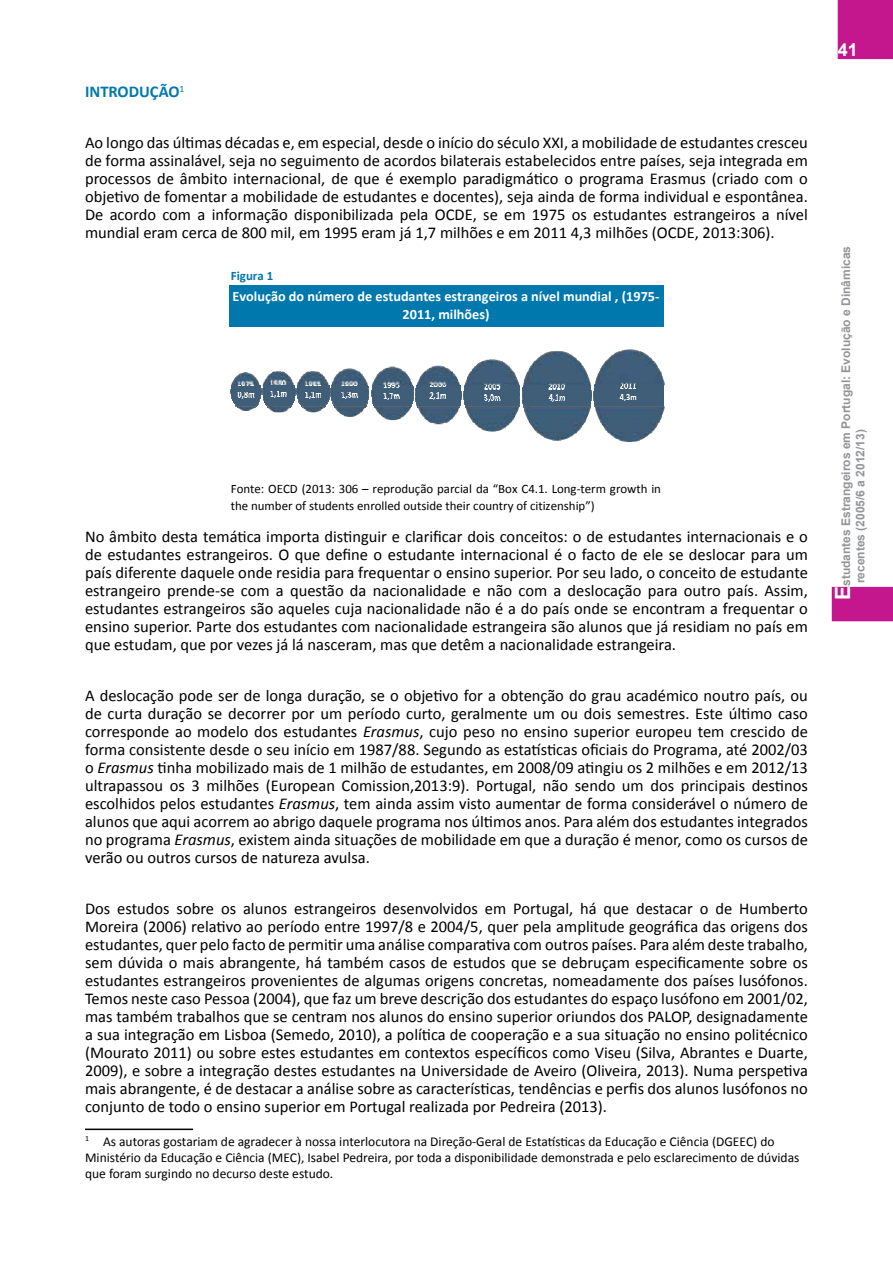
<style>
.page{position:relative;width:893px;height:1263px;background:#fff}
.page>*{position:absolute;margin:0;border:0;box-sizing:border-box;transform-origin:0 0}
.t1{font:700 18px "Arial";color:#fff}
.t2{font:16.5px/18px "Calibri";color:#000;text-align:justify}
.t3{font:700 16.5px "Calibri";color:#0079ab}
.t4{font:700 14.25px/18.6px "Calibri";color:#fff;text-align:center}
.t5{font:13.5px/16.2px "Calibri";color:#000}
.t6{font:12.9px/17px "Calibri";color:#000}
.t7{font:700 12.9px "Calibri";color:#0078ad}
.t8{font:700 12px/14.4px "Arial";color:#939598}
.s1{font-style:italic}
.s2{font-size:21px;color:#fff}
</style>
<div class="page">
<div style="left:832px;top:587px;width:61px;height:34px;background:#c4178d"></div>
<div style="left:838px;top:0;width:55px;height:59px;background:#c4178d"></div>
<div style="left:229px;top:285px;width:434px;height:41px;background:#0078ad"></div>
<img style="left:231px;top:349px;width:434px;height:38px">
<img style="left:594px;top:385px;width:70px;height:21px">
<img style="left:263px;top:385px;width:32px;height:17px">
<img style="left:297px;top:385px;width:33px;height:16px">
<img style="left:331px;top:385px;width:38px;height:18px">
<img style="left:372px;top:385px;width:42px;height:17px">
<img style="left:415px;top:385px;width:46px;height:19px">
<img style="left:464px;top:385px;width:56px;height:21px">
<img style="left:522px;top:385px;width:69px;height:21px">
<svg style="left:232px;top:385px;width:29px;height:2px"></svg>
<img style="left:231px;top:387px;width:30px;height:10px">
<img style="left:298px;top:400px;width:30px;height:2px">
<img style="left:373px;top:402px;width:39px;height:4px">
<img style="left:333px;top:402px;width:34px;height:4px">
<img style="left:417px;top:404px;width:43px;height:2px">
<svg style="left:232px;top:397px;width:61px;height:10px"></svg>
<svg style="left:299px;top:401px;width:29px;height:5px"></svg>
<img style="left:236px;top:406px;width:429px;height:36px">
<hr style="left:85px;top:1128px;width:108px;height:2px;background:#000">
<p class="t3" style="left:85px;top:81px;width:101px">INTRODUÇÃO<sup>1</sup></p>
<p class="t2" style="left:85px;top:134px;width:724px">Ao longo das últimas décadas e, em especial, desde o início do século XXI, a mobilidade de estudantes cresceu de forma assinalável, seja no seguimento de acordos bilaterais estabelecidos entre países, seja integrada em processos de âmbito internacional, de que é exemplo paradigmático o programa Erasmus (criado com o objetivo de fomentar a mobilidade de estudantes e docentes), seja ainda de forma individual e espontânea.<br>De acordo com a informação disponibilizada pela OCDE, se em 1975 os estudantes estrangeiros a nível mundial eram cerca de 800 mil, em 1995 eram já 1,7 milhões e em 2011 4,3 milhões (OCDE, 2013:306).</p>
<p class="t7" style="left:231px;top:268px;width:44px">Figura 1</p>
<p class="t4" style="left:233px;top:286px;width:428px">Evolução do número de estudantes estrangeiros a nível mundial , (1975-<br>2011, milhões)</p>
<p class="t6" style="left:231px;top:479px;width:432px">Fonte: OECD (2013: 306 – reprodução parcial da “Box C4.1. Long-term growth in the number of students enrolled outside their country of citizenship”)</p>
<p class="t2" style="left:85px;top:527px;width:724px">No âmbito desta temática importa distinguir e clarificar dois conceitos: o de estudantes internacionais e o de estudantes estrangeiros. O que define o estudante internacional é o facto de ele se deslocar para um país diferente daquele onde residia para frequentar o ensino superior. Por seu lado, o conceito de estudante estrangeiro prende-se com a questão da nacionalidade e não com a deslocação para outro país. Assim, estudantes estrangeiros são aqueles cuja nacionalidade não é a do país onde se encontram a frequentar o ensino superior. Parte dos estudantes com nacionalidade estrangeira são alunos que já residiam no país em que estudam, que por vezes já lá nasceram, mas que detêm a nacionalidade estrangeira.</p>
<p class="t2" style="left:85px;top:686px;width:724px">A deslocação pode ser de longa duração, se o objetivo for a obtenção do grau académico noutro país, ou de curta duração se decorrer por um período curto, geralmente um ou dois semestres. Este último caso corresponde ao modelo dos estudantes <span class="s1">Erasmus</span>, cujo peso no ensino superior europeu tem crescido de forma consistente desde o seu início em 1987/88. Segundo as estatísticas oficiais do Programa, até 2002/03 o <span class="s1">Erasmus</span> tinha mobilizado mais de 1 milhão de estudantes, em 2008/09 atingiu os 2 milhões e em 2012/13 ultrapassou os 3 milhões (European Comission,2013:9). Portugal, não sendo um dos principais destinos escolhidos pelos estudantes <span class="s1">Erasmus</span>, tem ainda assim visto aumentar de forma considerável o número de alunos que aqui acorrem ao abrigo daquele programa nos últimos anos. Para além dos estudantes integrados no programa <span class="s1">Erasmus</span>, existem ainda situações de mobilidade em que a duração é menor, como os cursos de verão ou outros cursos de natureza avulsa.</p>
<p class="t2" style="left:85px;top:899px;width:724px">Dos estudos sobre os alunos estrangeiros desenvolvidos em Portugal, há que destacar o de Humberto Moreira (2006) relativo ao período entre 1997/8 e 2004/5, quer pela amplitude geográfica das origens dos estudantes, quer pelo facto de permitir uma análise comparativa com outros países. Para além deste trabalho, sem dúvida o mais abrangente, há também casos de estudos que se debruçam especificamente sobre os estudantes estrangeiros provenientes de algumas origens concretas, nomeadamente dos países lusófonos.<br>Temos neste caso Pessoa (2004), que faz um breve descrição dos estudantes do espaço lusófono em 2001/02, mas também trabalhos que se centram nos alunos do ensino superior oriundos dos PALOP, designadamente a sua integração em Lisboa (Semedo, 2010), a política de cooperação e a sua situação no ensino politécnico (Mourato 2011) ou sobre estes estudantes em contextos específicos como Viseu (Silva, Abrantes e Duarte, 2009), e sobre a integração destes estudantes na Universidade de Aveiro (Oliveira, 2013). Numa perspetiva mais abrangente, é de destacar a análise sobre as características, tendências e perfis dos alunos lusófonos no conjunto de todo o ensino superior em Portugal realizada por Pedreira (2013).</p>
<p class="t5" style="left:85px;top:1133px;width:716px"><sup>1</sup> As autoras gostariam de agradecer à nossa interlocutora na Direção-Geral de Estatísticas da Educação e Ciência (DGEEC) do<br>Ministério da Educação e Ciência (MEC), Isabel Pedreira, por toda a disponibilidade demonstrada e pelo esclarecimento de dúvidas que foram surgindo no decurso deste estudo.</p>
<p class="t1" style="left:838px;top:38px;width:22px">41</p>
<p class="t8" style="left:839px;top:583px;width:339px;text-indent:-17px;rotate:-90deg"><span class="s2">E</span>studantes Estrangeiros em Portugal: Evolução e Dinâmicas recentes (2005/6 a 2012/13)</p>
</div>
